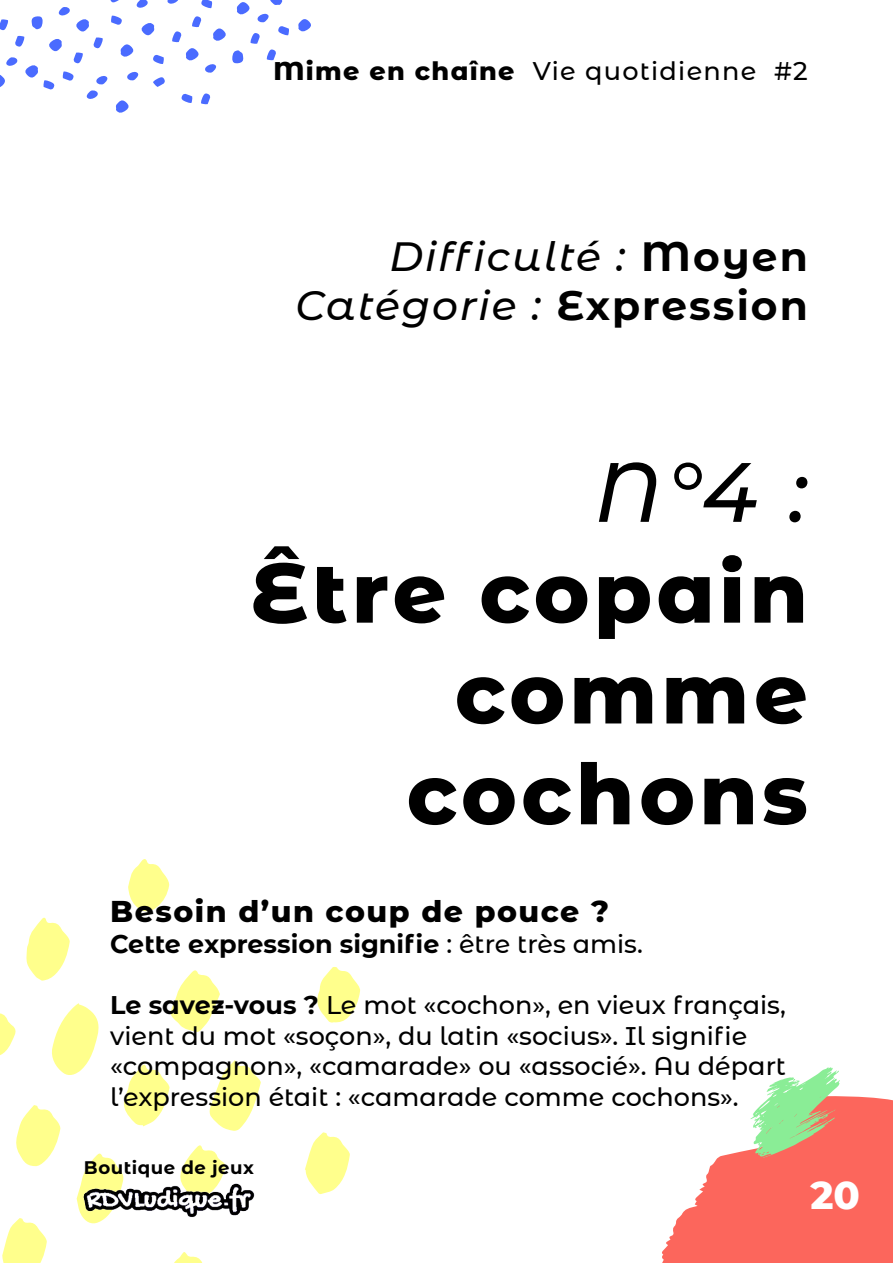
<style>
.page{position:relative;width:893px;height:1263px;background:#fff}
.page>*{position:absolute;margin:0;border:0;box-sizing:border-box;transform-origin:0 0}
.t1{font:800 84px/100.8px "Montserrat Alternates";letter-spacing:.05em;color:#000;text-align:right}
.t2{font:italic 500 84px "Montserrat Alternates";color:#000}
.t3{font:italic 500 40.8px/48.9px "Montserrat Alternates";letter-spacing:.05em;color:#000;text-align:right}
.t4{font:800 38.55px "Montserrat Alternates";color:#fff}
.t5{font:800 30px "Montserrat Alternates";letter-spacing:.05em;color:#000}
.t6{font:500 25.5px/30.6px "Montserrat Alternates";color:#000}
.t7{font:700 25.5px "Montserrat Alternates";color:#000}
.t8{font:500 25.5px "Montserrat Alternates";letter-spacing:.05em;color:#000}
.t9{font:700 18.15px "Montserrat Alternates";letter-spacing:.03em;color:#000}
.s1{font-weight:800}
.s2{font-weight:700;font-style:normal}
.s3{font-weight:500}
.s4{font-weight:700}
</style>
<div class="page">
<svg style="left:662px;top:1067px;width:231px;height:196px"></svg>
<svg style="left:209px;top:1060px;width:52px;height:71px"></svg>
<svg style="left:52px;top:1003px;width:47px;height:72px"></svg>
<svg style="left:83px;top:1153px;width:40px;height:71px"></svg>
<svg style="left:170px;top:970px;width:50px;height:62px"></svg>
<svg style="left:2px;top:1218px;width:45px;height:45px"></svg>
<svg style="left:26px;top:917px;width:44px;height:64px"></svg>
<svg style="left:305px;top:1132px;width:45px;height:62px"></svg>
<svg style="left:123px;top:1064px;width:47px;height:62px"></svg>
<svg style="left:16px;top:1105px;width:45px;height:61px"></svg>
<svg style="left:317px;top:967px;width:43px;height:56px"></svg>
<svg style="left:174px;top:1252px;width:29px;height:11px"></svg>
<svg style="left:180px;top:1145px;width:46px;height:30px"></svg>
<svg style="left:128px;top:859px;width:41px;height:53px"></svg>
<svg style="left:0;top:1013px;width:16px;height:42px"></svg>
<svg style="left:298px;top:19px;width:13px;height:13px"></svg>
<svg style="left:0;top:0;width:289px;height:113px"></svg>
<img style="left:28px;top:1175px;width:283px;height:46px">
<p class="t8" style="left:274px;top:53px;width:536px"><span class="s1">Mime en chaîne</span> Vie quotidienne #2</p>
<h2 class="t3" style="left:295px;top:231px;width:514px">Difficulté : <span class="s2">Moyen<br></span>Catégorie : <span class="s2">Expression</span></h2>
<h1 class="t2" style="left:594px;top:433px;width:215px">N°4 :</h1>
<h1 class="t1" style="left:251px;top:538px;width:559px">Être copain comme cochons</h1>
<p class="t5" style="left:110px;top:890px;width:501px">Besoin d’un coup de pouce ?</p>
<p class="t7" style="left:110px;top:925px;width:534px">Cette expression signifie <span class="s3">: être très amis.</span></p>
<p class="t6" style="left:110px;top:989px;width:677px"><span class="s4">Le savez-vous ?</span> Le mot «cochon», en vieux français, vient du mot «soçon», du latin «socius». Il signifie «compagnon», «camarade» ou «associé». Au départ l’expression était : «camarade comme cochons».</p>
<p class="t9" style="left:84px;top:1154px;width:171px">Boutique de jeux</p>
<h3 class="t4" style="left:810px;top:1167px;width:51px">20</h3>
</div>
